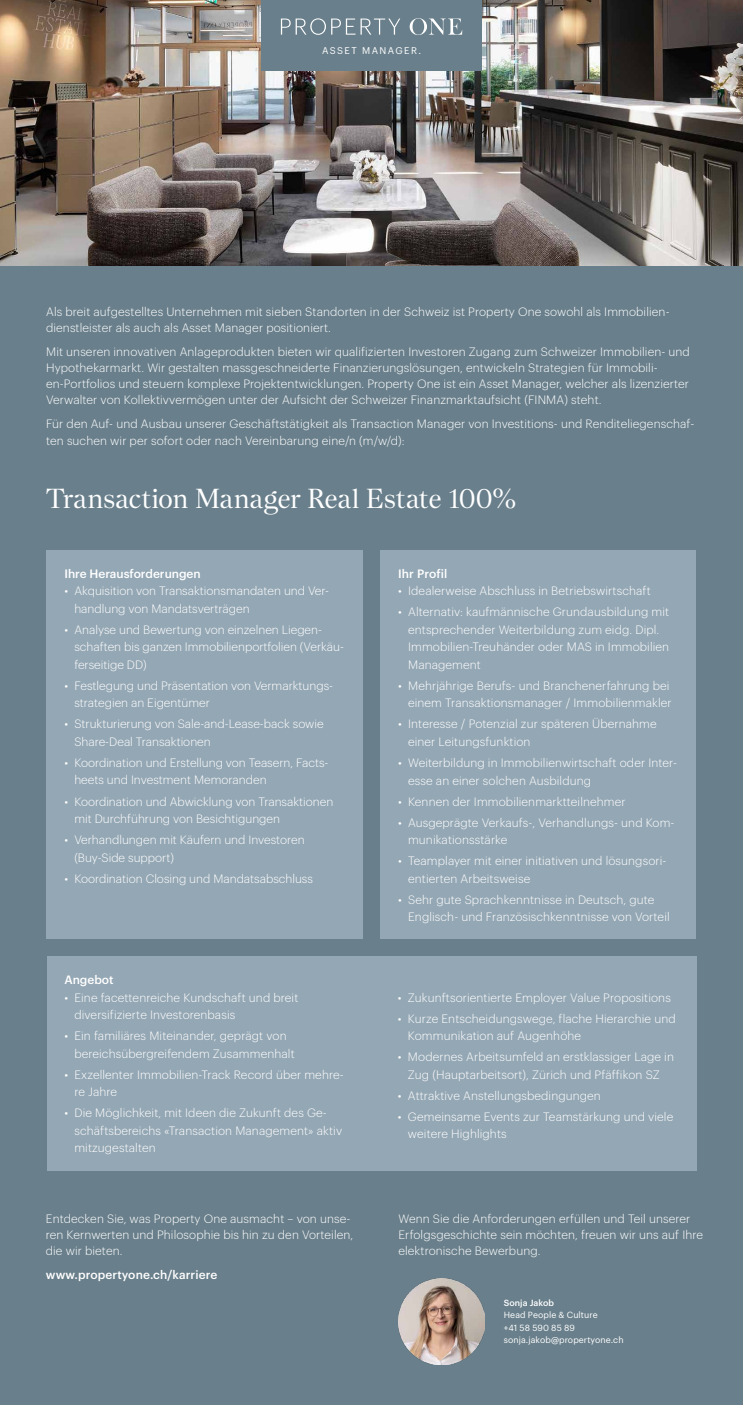
<style>
.page{position:relative;width:743px;height:1405px;background:#fff}
.page>*{position:absolute;margin:0;border:0;box-sizing:border-box;transform-origin:0 0}
.t1{font:25.62px "Nantes";letter-spacing:.005em;color:#fff}
.t2{font:300 11.88px/17.5px "Graphik";letter-spacing:.01em;color:#fff}
.t3{font:500 11.88px "Graphik";color:#fff}
.t4{font:9.5px "Graphik";letter-spacing:.15em;color:#fff}
.t5{font:8.75px/12.5px "Graphik";letter-spacing:.01em;color:#fff}
.t6{font:500 8.75px "Graphik";letter-spacing:.01em;color:#fff}
</style>
<div class="page">
<div style="left:0;top:0;width:742px;height:1405px;background:#697f8b"></div>
<div style="left:46px;top:550px;width:316px;height:389px;background:#94a7b4"></div>
<div style="left:380px;top:550px;width:315px;height:389px;background:#94a7b4"></div>
<img style="left:0;top:0;width:742px;height:265px">
<div style="left:261px;top:0;width:220px;height:71px;background:#697f8b"></div>
<svg style="left:281px;top:18px;width:119px;height:17px"></svg>
<svg style="left:409px;top:18px;width:53px;height:17px"></svg>
<div style="left:47px;top:957px;width:649px;height:214px;background:#94a7b4"></div>
<img style="left:398px;top:1279px;width:86px;height:85px">
<p class="t4" style="left:322px;top:44px;width:100px">ASSET MANAGER.</p>
<p class="t2" style="left:46px;top:303px;width:624px;line-height:16.2px">Als breit aufgestelltes Unternehmen mit sieben Standorten in der Schweiz ist Property One sowohl als Immobilien&shy;dienstleister als auch als Asset Manager positioniert.</p>
<p class="t2" style="left:46px;top:342px;width:645px;line-height:16.2px">Mit unseren innovativen Anlageprodukten bieten wir qualifizierten Investoren Zugang zum Schweizer Immobilien- und Hypothekarmarkt. Wir gestalten massgeschneiderte Finanzierungslösungen, entwickeln Strategien für Immobili&shy;en-Portfolios und steuern komplexe Projektentwicklungen. Property One ist ein Asset Manager, welcher als lizenzierter Verwalter von Kollektivvermögen unter der Aufsicht der Schweizer Finanzmarktaufsicht (FINMA) steht.</p>
<p class="t2" style="left:46px;top:414px;width:649px">Für den Auf- und Ausbau unserer Geschäftstätigkeit als Transaction Manager von Investitions- und Renditeliegenschaf&shy;ten suchen wir per sofort oder nach Vereinbarung eine/n (m/w/d):</p>
<h1 class="t1" style="left:46px;top:481px;width:471px">Transaction Manager Real Estate 100%</h1>
<p class="t3" style="left:64px;top:564px;width:138px">Ihre Herausforderungen</p>
<p class="t2" style="left:74px;top:581px;width:256px;text-indent:-10px">• Akquisition von Transaktionsmandaten und Ver&shy;handlung von Mandatsverträgen</p>
<p class="t2" style="left:74px;top:620px;width:271px;text-indent:-10px">• Analyse und Bewertung von einzelnen Liegen&shy;schaften bis ganzen Immobilienportfolien (Verkäu&shy;ferseitige DD)</p>
<p class="t2" style="left:74px;top:676px;width:260px;text-indent:-10px">• Festlegung und Präsentation von Vermarktungs&shy;strategien an Eigentümer</p>
<p class="t2" style="left:74px;top:714px;width:250px;text-indent:-10px">• Strukturierung von Sale-and-Lease-back sowie<br>Share-Deal Transaktionen</p>
<p class="t2" style="left:74px;top:753px;width:255px;text-indent:-10px">• Koordination und Erstellung von Teasern, Facts&shy;heets und Investment Memoranden</p>
<p class="t2" style="left:74px;top:792px;width:260px;text-indent:-10px">• Koordination und Abwicklung von Transaktionen mit Durchführung von Besichtigungen</p>
<p class="t2" style="left:74px;top:830px;width:232px;text-indent:-10px">• Verhandlungen mit Käufern und Investoren (Buy-Side support)</p>
<p class="t2" style="left:64px;top:869px;width:250px">• Koordination Closing und Mandatsabschluss</p>
<p class="t3" style="left:64px;top:971px;width:51px">Angebot</p>
<p class="t2" style="left:74px;top:988px;width:225px;text-indent:-10px">• Eine facettenreiche Kundschaft und breit diversifizierte Investorenbasis</p>
<p class="t2" style="left:74px;top:1026px;width:222px;text-indent:-10px">• Ein familiäres Miteinander, geprägt von bereichsübergreifendem Zusammenhalt</p>
<p class="t2" style="left:74px;top:1065px;width:271px;text-indent:-10px">• Exzellenter Immobilien-Track Record über mehre&shy;re Jahre</p>
<p class="t2" style="left:74px;top:1103px;width:269px;text-indent:-10px">• Die Möglichkeit, mit Ideen die Zukunft des Ge&shy;schäftsbereichs «Transaction Management» aktiv mitzugestalten</p>
<p class="t2" style="left:46px;top:1210px;width:309px;line-height:16.2px">Entdecken Sie, was Property One ausmacht – von unse&shy;ren Kernwerten und Philosophie bis hin zu den Vorteilen, die wir bieten.</p>
<p class="t3" style="left:46px;top:1265px;width:173px">www.propertyone.ch/karriere</p>
<p class="t3" style="left:398px;top:564px;width:51px">Ihr Profil</p>
<p class="t2" style="left:398px;top:581px;width:254px">• Idealerweise Abschluss in Betriebswirtschaft</p>
<p class="t2" style="left:408px;top:602px;width:262px;text-indent:-10px">• Alternativ: kaufmännische Grundausbildung mit entsprechender Weiterbildung zum eidg. Dipl.<br>Immobilien-Treuhänder oder MAS in Immobilien Management</p>
<p class="t2" style="left:398px;top:676px;width:275px;text-align:right">• Mehrjährige Berufs- und Branchenerfahrung bei einem Transaktionsmanager / Immobilienmakler</p>
<p class="t2" style="left:408px;top:714px;width:250px;text-indent:-10px">• Interesse / Potenzial zur späteren Übernahme einer Leitungsfunktion</p>
<p class="t2" style="left:408px;top:753px;width:270px;text-indent:-10px">• Weiterbildung in Immobilienwirtschaft oder Inter&shy;esse an einer solchen Ausbildung</p>
<p class="t2" style="left:398px;top:792px;width:229px">• Kennen der Immobilienmarktteilnehmer</p>
<p class="t2" style="left:408px;top:813px;width:268px;text-indent:-10px">• Ausgeprägte Verkaufs-, Verhandlungs- und Kom&shy;munikationsstärke</p>
<p class="t2" style="left:408px;top:851px;width:260px;text-indent:-10px">• Teamplayer mit einer initiativen und lösungsori&shy;entierten Arbeitsweise</p>
<p class="t2" style="left:408px;top:890px;width:263px;text-indent:-10px">• Sehr gute Sprachkenntnisse in Deutsch, gute<br>Englisch- und Französischkenntnisse von Vorteil</p>
<p class="t2" style="left:397px;top:988px;width:274px">• Zukunftsorientierte Employer Value Propositions</p>
<p class="t2" style="left:407px;top:1009px;width:269px;text-indent:-10px">• Kurze Entscheidungswege, flache Hierarchie und<br>Kommunikation auf Augenhöhe</p>
<p class="t2" style="left:397px;top:1047px;width:277px;text-align:center">• Modernes Arbeitsumfeld an erstklassiger Lage in<br>Zug (Hauptarbeitsort), Zürich und Pfäffikon SZ</p>
<p class="t2" style="left:397px;top:1086px;width:204px">• Attraktive Anstellungsbedingungen</p>
<p class="t2" style="left:407px;top:1107px;width:266px;text-indent:-10px">• Gemeinsame Events zur Teamstärkung und viele weitere Highlights</p>
<p class="t2" style="left:398px;top:1209px;width:306px;line-height:16.2px">Wenn Sie die Anforderungen erfüllen und Teil unserer<br>Erfolgsgeschichte sein möchten, freuen wir uns auf Ihre elektronische Bewerbung.</p>
<p class="t6" style="left:503px;top:1296px;width:52px">Sonja Jakob</p>
<p class="t5" style="left:503px;top:1308px;width:121px">Head People &amp; Culture<br>+41 58 590 85 89 sonja.jakob@propertyone.ch</p>
</div>
